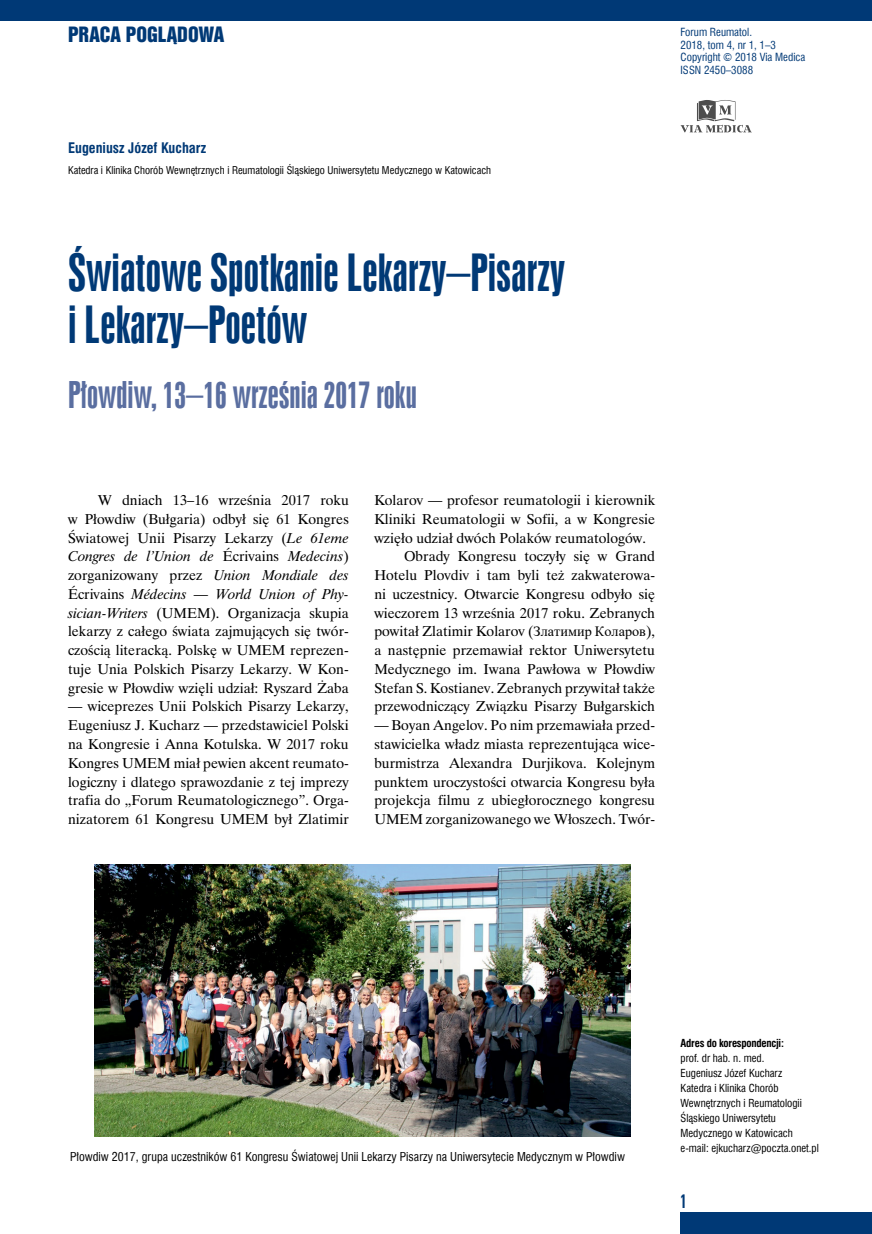
<style>
.page{position:relative;width:872px;height:1234px;background:#fff}
.page>*{position:absolute;margin:0;border:0;box-sizing:border-box;transform-origin:0 0}
.t1{font:48px/52.5px "Swis 924 EU";color:#003976}
.t2{font:34.5px "Swis 924 EU";color:#5a6ea0}
.t3{font:19.35px "Swis 921 EU";color:#003976}
.t4{font:18px "Swis 924 EU";color:#003976}
.t5{font:14.25px/18.8px "Time Ibis EE";color:#000;text-align:justify}
.t6{font:700 14.25px "Swis 721 Cn EU";color:#003976}
.t7{font:12px "Swis 721 Cn EU";color:#000}
.t8{font:10.95px/12.6px "Swis 721 Cn EU";color:#003976}
.t9{font:10.8px/15px "Swis 721 Cn EU";color:#000}
.t10{font:700 10.8px "Swis 721 Cn EU";letter-spacing:-.02em;color:#000}
.t11{font:10.5px "Swis 721 Cn EU";color:#000}
.s1{font-style:italic}
.s2{font-family:"Times New Roman"}
</style>
<div class="page">
<div style="left:680px;top:1212px;width:192px;height:21px;background:#003976"></div>
<div style="left:0;top:0;width:872px;height:21px;background:#003976"></div>
<svg style="left:680px;top:100px;width:71px;height:33px"></svg>
<img style="left:95px;top:864px;width:535px;height:271px">
<h3 class="t3" style="left:68px;top:22px;width:158px">PRACA POGLĄDOWA</h3>
<p class="t8" style="left:680px;top:26px;width:126px">Forum Reumatol.<br>2018, tom 4, nr 1, 1–3<br>Copyright © 2018 Via Medica<br>ISSN 2450–3088</p>
<p class="t6" style="left:68px;top:139px;width:140px">Eugeniusz Józef Kucharz</p>
<p class="t11" style="left:68px;top:164px;width:424px">Katedra i Klinika Chorób Wewnętrznych i Reumatologii Śląskiego Uniwersytetu Medycznego w Katowicach</p>
<h1 class="t1" style="left:68px;top:246px;width:498px">Światowe Spotkanie Lekarzy–Pisarzy i Lekarzy–Poetów</h1>
<h2 class="t2" style="left:68px;top:374px;width:350px">Płowdiw, 13–16 września 2017 roku</h2>
<p class="t5" style="left:68px;top:490px;width:282px;text-indent:30px">W dniach 13–16 września 2017 roku w Płowdiw (Bułgaria) odbył się 61 Kongres Światowej Unii Pisarzy Lekarzy (<span class="s1">Le 61eme Congres de l’Union de</span> Écrivains <span class="s1">Medecins</span>) zorganizowany przez <span class="s1">Union Mondiale des </span>Écrivains <span class="s1">Médecins — World Union of Phy&shy;sician-Writers</span> (UMEM). Organizacja skupia lekarzy z całego świata zajmujących się twór&shy;czością literacką. Polskę w UMEM reprezen&shy;tuje Unia Polskich Pisarzy Lekarzy. W Kon&shy;gresie w Płowdiw wzięli udział: Ryszard Żaba</p>
<p class="t5" style="left:68px;top:696px;width:282px">— wiceprezes Unii Polskich Pisarzy Lekarzy, Eugeniusz J. Kucharz — przedstawiciel Polski na Kongresie i Anna Kotulska. W 2017 roku Kongres UMEM miał pewien akcent reumato&shy;logiczny i dlatego sprawozdanie z tej imprezy trafia do „Forum Reumatologicznego”. Orga&shy;nizatorem 61 Kongresu UMEM był Zlatimir</p>
<p class="t5" style="left:374px;top:490px;width:282px">Kolarov — profesor reumatologii i kierownik</p>
<p class="t5" style="left:374px;top:509px;width:282px">Kliniki Reumatologii w Sofii, a w Kongresie</p>
<p class="t5" style="left:374px;top:528px;width:273px">wzięło udział dwóch Polaków reumatologów.</p>
<p class="t5" style="left:404px;top:547px;width:252px">Obrady Kongresu toczyły się w Grand</p>
<p class="t5" style="left:374px;top:565px;width:282px">Hotelu Plovdiv i tam byli też zakwaterowa-</p>
<p class="t5" style="left:374px;top:584px;width:282px">ni uczestnicy. Otwarcie Kongresu odbyło się</p>
<p class="t5" style="left:374px;top:603px;width:282px">wieczorem 13 września 2017 roku. Zebranych</p>
<p class="t5" style="left:374px;top:622px;width:282px">powitał Zlatimir Kolarov (<span class="s2">Златимир Коларов</span>),</p>
<p class="t5" style="left:374px;top:640px;width:282px">a następnie przemawiał rektor Uniwersytetu</p>
<p class="t5" style="left:374px;top:659px;width:282px">Medycznego im. Iwana Pawłowa w Płowdiw</p>
<p class="t5" style="left:374px;top:678px;width:282px">Stefan S. Kostianev. Zebranych przywitał także</p>
<p class="t5" style="left:374px;top:697px;width:282px">przewodniczący Związku Pisarzy Bułgarskich</p>
<p class="t5" style="left:374px;top:715px;width:282px">— Boyan Angelov. Po nim przemawiała przed&shy;stawicielka władz miasta reprezentująca wice&shy;burmistrza Alexandra Durjikova. Kolejnym punktem uroczystości otwarcia Kongresu była projekcja filmu z ubiegłorocznego kongresu UMEM zorganizowanego we Włoszech. Twór-</p>
<p class="t7" style="left:70px;top:1148px;width:556px">Płowdiw 2017, grupa uczestników 61 Kongresu Światowej Unii Lekarzy Pisarzy na Uniwersytecie Medycznym w Płowdiw</p>
<p class="t10" style="left:680px;top:1036px;width:105px">Adres do korespondencji:</p>
<p class="t9" style="left:680px;top:1050px;width:140px">prof. dr hab. n. med.<br>Eugeniusz Józef Kucharz<br>Katedra i Klinika Chorób<br>Wewnętrznych i Reumatologii<br>Śląskiego Uniwersytetu<br>Medycznego w Katowicach e-mail: ejkucharz@poczta.onet.pl</p>
<p class="t4" style="left:680px;top:1190px;width:8px">1</p>
</div>
